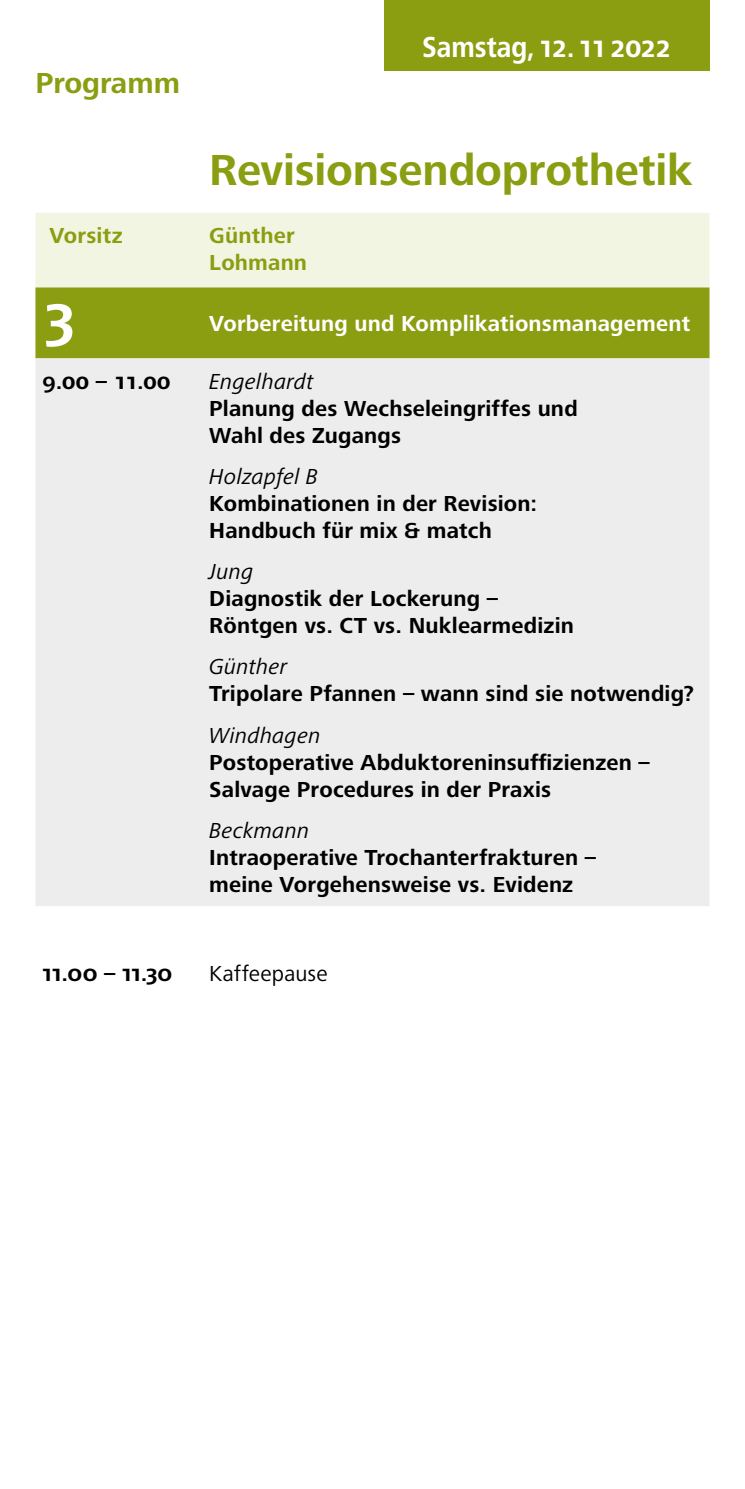
<style>
.page{position:relative;width:745px;height:1489px;background:#fff}
.page>*{position:absolute;margin:0;border:0;box-sizing:border-box;transform-origin:0 0}
.t1{font:700 60px "Frutiger Next LTW1 G";color:#fff}
.t2{font:700 45px "Frutiger Next LTW1 G";letter-spacing:-.005em;color:#8b9d10}
.t3{font:700 30px "Frutiger Next LTW1 G";letter-spacing:-.005em;color:#fff;scale:.89 1}
.t4{font:700 30px "Frutiger Next LTW1 G";color:#8b9d10}
.t5{font:700 22.5px/27px "Frutiger Next LTW1 G";letter-spacing:.01em;color:#000}
.t6{font:italic 22.5px "Frutiger Next LTW1 G";letter-spacing:.01em;color:#000}
.t7{font:700 22.5px "Frutiger Next LTW1 G";letter-spacing:.01em;color:#fff}
.t8{font:700 22.5px/27px "Frutiger Next LTW1 G";letter-spacing:.01em;color:#8b9d10}
.t9{font:22.5px "Frutiger Next LTW1 G";letter-spacing:.01em;color:#000}
</style>
<div class="page">
<div style="left:384px;top:0;width:325px;height:71px;background:#8b9d10"></div>
<div style="left:35px;top:213px;width:674px;height:74px;background:#f3f5e3"></div>
<div style="left:35px;top:287px;width:674px;height:71px;background:#8b9d10"></div>
<div style="left:35px;top:358px;width:674px;height:548px;background:#ededed"></div>
<h3 class="t4" style="left:35px;top:65px;width:146px">Programm</h3>
<h3 class="t3" style="left:422px;top:30px;width:281px">Samstag,12.112022</h3>
<h2 class="t2" style="left:209px;top:144px;width:484px">Revisionsendoprothetik</h2>
<p class="t8" style="left:50px;top:223px;width:74px">Vorsitz</p>
<p class="t8" style="left:209px;top:223px;width:99px">Günther<br>Lohmann</p>
<h1 class="t1" style="left:43px;top:283px;width:37px">3</h1>
<p class="t7" style="left:209px;top:311px;width:482px">Vorbereitung und Komplikationsmanagement</p>
<p class="t5" style="left:43px;top:368px;width:129px">9.00 – 11.00</p>
<p class="t6" style="left:209px;top:368px;width:106px">Engelhardt</p>
<p class="t5" style="left:209px;top:395px;width:370px">Planung des Wechseleingriffes und<br>Wahl des Zugangs</p>
<p class="t6" style="left:209px;top:463px;width:110px">Holzapfel B</p>
<p class="t5" style="left:209px;top:490px;width:329px">Kombinationen in der Revision:<br>Handbuch für mix &amp; match</p>
<p class="t6" style="left:209px;top:559px;width:45px">Jung</p>
<p class="t5" style="left:209px;top:586px;width:366px">Diagnostik der Lockerung –<br>Röntgen vs. CT vs. Nuklearmedizin</p>
<p class="t6" style="left:209px;top:654px;width:79px">Günther</p>
<p class="t5" style="left:209px;top:681px;width:486px">Tripolare Pfannen – wann sind sie notwendig?</p>
<p class="t6" style="left:209px;top:722px;width:112px">Windhagen</p>
<p class="t5" style="left:209px;top:749px;width:441px">Postoperative Abduktoreninsuffizienzen –<br>Salvage Procedures in der Praxis</p>
<p class="t6" style="left:209px;top:817px;width:101px">Beckmann</p>
<p class="t5" style="left:209px;top:844px;width:388px">Intraoperative Trochanterfrakturen – meine Vorgehensweise vs. Evidenz</p>
<p class="t5" style="left:43px;top:960px;width:131px">11.00 – 11.30</p>
<p class="t9" style="left:209px;top:960px;width:120px">Kaffeepause</p>
</div>
